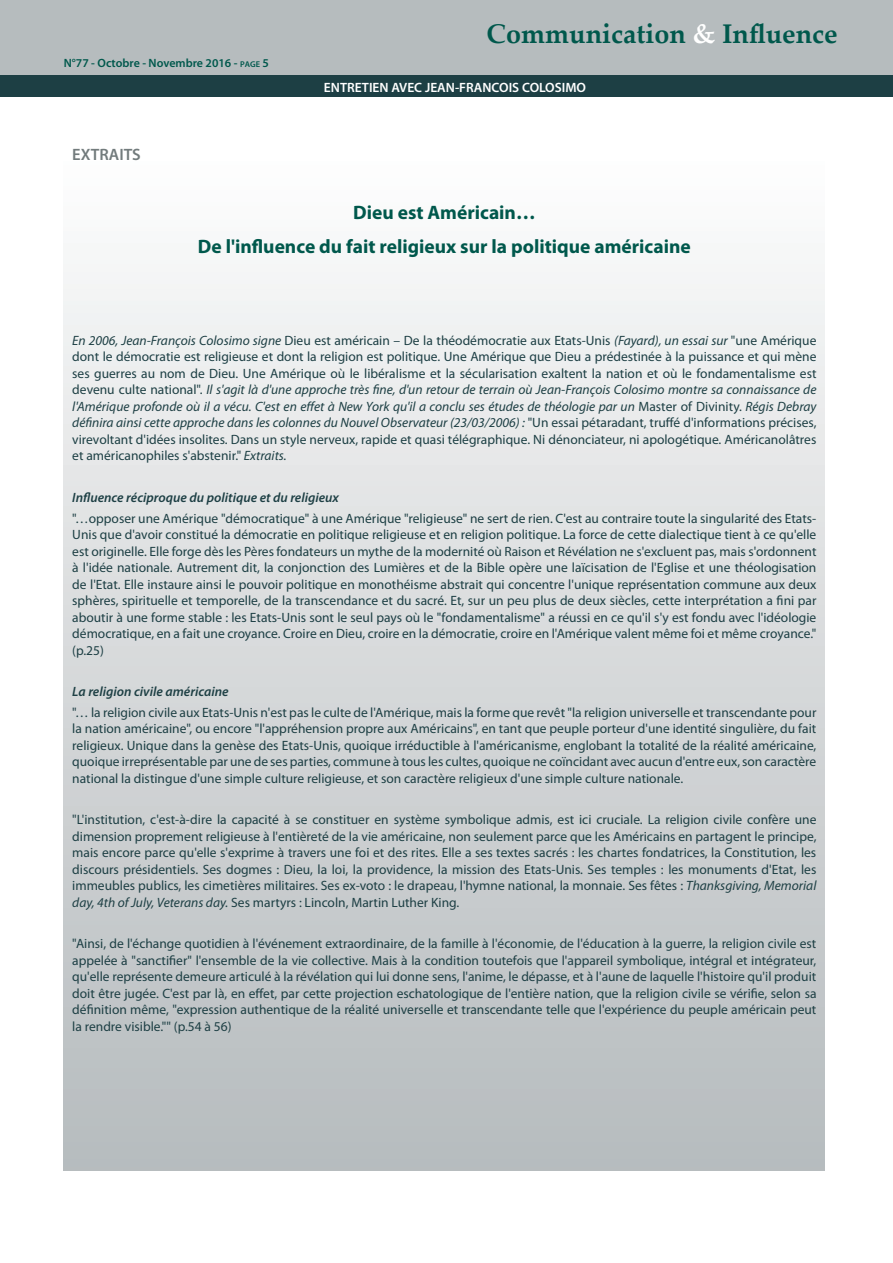
<style>
.page{position:relative;width:893px;height:1263px;background:#fff}
.page>*{position:absolute;margin:0;border:0;box-sizing:border-box;transform-origin:0 0}
.t1{font:700 27px "Palatino Linotype";color:#00584c}
.Titre_article_P1-4{font:700 19.5px "Myriad Pro";color:#00584c}
.Titre_colonnes{font:600 16.5px "Myriad Pro";color:#727b7c}
.Style_de_paragraphe{font:13.5px/16.5px "Myriad Pro";color:#1d3f44;text-align:justify}
.Style_de_paragraphe-2{font:italic 600 13.5px "Myriad Pro";color:#1d3f44}
.t2{font:600 13.5px "Myriad Pro";color:#fff}
.t3{font:600 12px "Myriad Pro";color:#00584c}
.s1{font-size:8.4px}
.s2{color:#fff}
.s3{font-style:italic}
</style>
<div class="page">
<div style="left:0;top:0;width:893px;height:74px;background:#b6bcbe"></div>
<div style="left:0;top:76px;width:893px;height:21px;background:#1d3f44"></div>
<div style="left:64px;top:123px;width:761px;height:1047px;background:linear-gradient(to bottom,#fff,#b4b9bc)"></div>
<p class="t3" style="left:64px;top:55px;width:207px">N°77 - Octobre - Novembre 2016 - <span class="s1">page</span> 5</p>
<p class="Titre_colonnes" style="left:72px;top:144px;width:70px">EXTRAITS</p>
<p class="t1" style="left:487px;top:14px;width:353px">Communication <span class="s2">&amp;</span> Influence</p>
<p class="t2" style="left:324px;top:79px;width:264px">ENTRETIEN AVEC JEAN-FRANCOIS COLOSIMO</p>
<p class="Titre_article_P1-4" style="left:353px;top:199px;width:184px">Dieu est Américain…</p>
<p class="Titre_article_P1-4" style="left:198px;top:233px;width:494px">De l'influence du fait religieux sur la politique américaine</p>
<p class="Style_de_paragraphe" style="left:72px;top:332px;width:746px"><span class="s3">En 2006, Jean-François Colosimo signe</span> Dieu est américain – De la théodémocratie aux Etats-Unis <span class="s3">(Fayard), un essai sur</span> "une Amérique dont le démocratie est religieuse et dont la religion est politique. Une Amérique que Dieu a prédestinée à la puissance et qui mène ses guerres au nom de Dieu. Une Amérique où le libéralisme et la sécularisation exaltent la nation et où le fondamentalisme est devenu culte national". <span class="s3">Il s'agit là d'une approche très fine, d'un retour de terrain où Jean-François Colosimo montre sa connaissance de l'Amérique profonde où il a vécu. C'est en effet à New York qu'il a conclu ses études de théologie par un</span> Master of Divinity. <span class="s3">Régis Debray définira ainsi cette approche dans les colonnes du Nouvel Observateur (23/03/2006) :</span> "Un essai pétaradant, truffé d'informations précises, virevoltant d'idées insolites. Dans un style nerveux, rapide et quasi télégraphique. Ni dénonciateur, ni apologétique. Américanolâtres et américanophiles s'abstenir." <span class="s3">Extraits.</span></p>
<p class="Style_de_paragraphe-2" style="left:72px;top:489px;width:268px">Influence réciproque du politique et du religieux</p>
<p class="Style_de_paragraphe" style="left:72px;top:510px;width:746px">"…opposer une Amérique "démocratique" à une Amérique "religieuse" ne sert de rien. C'est au contraire toute la singularité des Etats-Unis que d'avoir constitué la démocratie en politique religieuse et en religion politique. La force de cette dialectique tient à ce qu'elle est originelle. Elle forge dès les Pères fondateurs un mythe de la modernité où Raison et Révélation ne s'excluent pas, mais s'ordonnent à l'idée nationale. Autrement dit, la conjonction des Lumières et de la Bible opère une laïcisation de l'Eglise et une théologisation de l'Etat. Elle instaure ainsi le pouvoir politique en monothéisme abstrait qui concentre l'unique représentation commune aux deux sphères, spirituelle et temporelle, de la transcendance et du sacré. Et, sur un peu plus de deux siècles, cette interprétation a fini par aboutir à une forme stable : les Etats-Unis sont le seul pays où le "fondamentalisme" a réussi en ce qu'il s'y est fondu avec l'idéologie démocratique, en a fait une croyance. Croire en Dieu, croire en la démocratie, croire en l'Amérique valent même foi et même croyance." (p.25)</p>
<p class="Style_de_paragraphe-2" style="left:72px;top:683px;width:158px">La religion civile américaine</p>
<p class="Style_de_paragraphe" style="left:72px;top:704px;width:746px">"… la religion civile aux Etats-Unis n'est pas le culte de l'Amérique, mais la forme que revêt "la religion universelle et transcendante pour la nation américaine", ou encore "l'appréhension propre aux Américains", en tant que peuple porteur d'une identité singulière, du fait religieux. Unique dans la genèse des Etats-Unis, quoique irréductible à l'américanisme, englobant la totalité de la réalité américaine, quoique irreprésentable par une de ses parties, commune à tous les cultes, quoique ne coïncidant avec aucun d'entre eux, son caractère national la distingue d'une simple culture religieuse, et son caractère religieux d'une simple culture nationale.</p>
<p class="Style_de_paragraphe" style="left:72px;top:811px;width:746px">"L'institution, c'est-à-dire la capacité à se constituer en système symbolique admis, est ici cruciale. La religion civile confère une dimension proprement religieuse à l'entièreté de la vie américaine, non seulement parce que les Américains en partagent le principe, mais encore parce qu'elle s'exprime à travers une foi et des rites. Elle a ses textes sacrés : les chartes fondatrices, la Constitution, les discours présidentiels. Ses dogmes : Dieu, la loi, la providence, la mission des Etats-Unis. Ses temples : les monuments d'Etat, les immeubles publics, les cimetières militaires. Ses ex-voto : le drapeau, l'hymne national, la monnaie. Ses fêtes : <span class="s3">Thanksgiving, Memorial day, 4th of July, Veterans day.</span> Ses martyrs : Lincoln, Martin Luther King.</p>
<p class="Style_de_paragraphe" style="left:72px;top:935px;width:746px">"Ainsi, de l'échange quotidien à l'événement extraordinaire, de la famille à l'économie, de l'éducation à la guerre, la religion civile est appelée à "sanctifier" l'ensemble de la vie collective. Mais à la condition toutefois que l'appareil symbolique, intégral et intégrateur, qu'elle représente demeure articulé à la révélation qui lui donne sens, l'anime, le dépasse, et à l'aune de laquelle l'histoire qu'il produit doit être jugée. C'est par là, en effet, par cette projection eschatologique de l'entière nation, que la religion civile se vérifie, selon sa définition même, "expression authentique de la réalité universelle et transcendante telle que l'expérience du peuple américain peut la rendre visible."" (p.54 à 56)</p>
</div>
